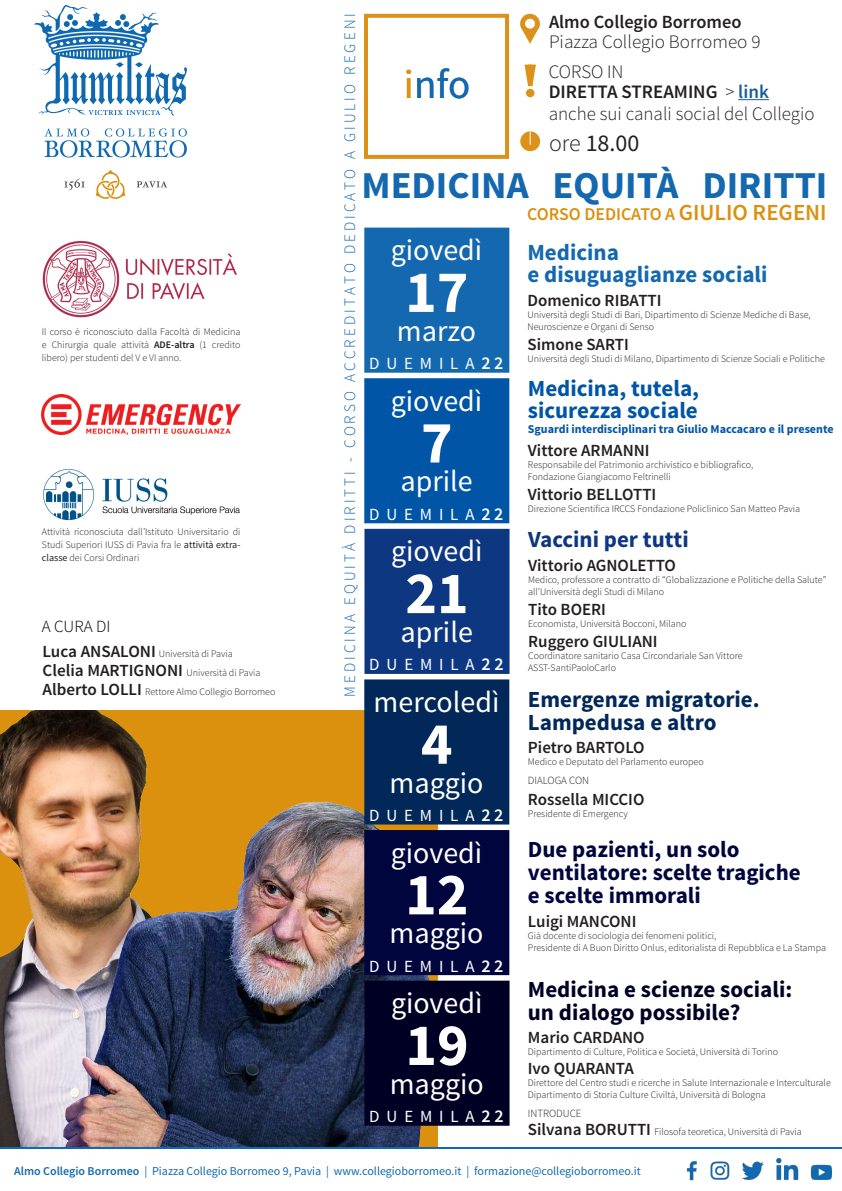
<style>
.page{position:relative;width:842px;height:1191px;background:#fff}
.page>*{position:absolute;margin:0;border:0;box-sizing:border-box;transform-origin:0 0}
.t1{font:700 60px "Source Sans Pro";color:#fff}
.t2{font:41px "Source Sans Pro";color:#1468b0}
.t3{font:700 38px "Source Sans Pro";color:#1468b0}
.t4{font:30px "Source Sans Pro";color:#fff}
.t5{font:24px "Source Sans Pro";color:#231f20}
.t6{font:700 23px/23px "Source Sans Pro";color:#00053e}
.t7{font:700 23px "Source Sans Pro";color:#000024}
.t8{font:700 23px "Source Sans Pro";color:#012859}
.t9{font:700 23px "Source Sans Pro";color:#0155a7}
.t10{font:700 23px "Source Sans Pro";color:#1468b0}
.t11{font:700 23px "Source Sans Pro";color:#0e3782}
.t12{font:300 19px "Source Sans Pro";color:#231f20}
.t13{font:600 19px "Source Sans Pro";color:#231f20}
.t14{font:600 18.6px "Source Sans Pro";color:#231f20}
.t15{font:600 18px "Source Sans Pro";color:#db910e}
.t16{font:600 17px "Source Sans Pro";color:#231f20}
.t17{font:17px "Source Sans Pro";color:#fff}
.t18{font:300 17px "Source Sans Pro";letter-spacing:-.005em;color:#000}
.t19{font:300 16px "Source Sans Pro";color:#1468b0;scale:.96 1}
.t20{font:12px "Source Sans Pro";color:#1269b0}
.t21{font:700 12px "Source Sans Pro";color:#0155a7}
.t22{font:300 11px "Source Sans Pro";color:#231f20}
.t23{font:300 10px/13px "Source Sans Pro";color:#231f20}
.s1{font-weight:600}
.s2{font-weight:400}
.s3{font-weight:600;font-size:17px}
.s4{font-weight:300}
.s5{color:#175d9e}
.s6{color:#dc9219}
.s7{font-size:23px}
.s8{font-weight:600;font-size:18px}
</style>
<div class="page">
<div style="left:0;top:710px;width:437px;height:437px;background:#db910e"></div>
<img style="left:0;top:710px;width:147px;height:437px">
<img style="left:48px;top:792px;width:389px;height:355px">
<div style="left:364px;top:14px;width:145px;height:145px;background:#fff;border:4px solid #dc9219"></div>
<div style="left:364px;top:378px;width:145px;height:145px;background:#0155a7;border:4px solid #0155a7"></div>
<div style="left:364px;top:529px;width:145px;height:145px;background:#0e3782;border:4px solid #0e3782"></div>
<div style="left:364px;top:679px;width:145px;height:145px;background:#012859;border:4px solid #012859"></div>
<div style="left:364px;top:830px;width:145px;height:145px;background:#00053e"></div>
<div style="left:364px;top:980px;width:145px;height:145px;background:#000024;border:4px solid #000024"></div>
<div style="left:364px;top:228px;width:145px;height:145px;background:#1468b0;border:4px solid #1468b0"></div>
<div style="left:520px;top:14px;width:20px;height:20px;background:#dc9219;border-radius:50%"></div>
<svg style="left:522px;top:30px;width:16px;height:14px"></svg>
<div style="left:525px;top:19px;width:10px;height:10px;background:#fff;border-radius:50%"></div>
<svg style="left:524px;top:65px;width:12px;height:21px"></svg>
<svg style="left:523px;top:86px;width:14px;height:14px"></svg>
<div style="left:526px;top:89px;width:8px;height:8px;background:#dc9219;border-radius:50%"></div>
<hr style="left:738px;top:99px;width:31px;height:1px;background:#175d9e">
<img style="left:35px;top:6px;width:152px;height:192px">
<img style="left:42px;top:394px;width:198px;height:40px">
<img style="left:43px;top:469px;width:197px;height:51px">
<div style="left:520px;top:131px;width:20px;height:20px;background:#dc9219;border-radius:50%"></div>
<svg style="left:530px;top:131px;width:1px;height:14px"></svg>
<img style="left:42px;top:240px;width:195px;height:78px">
<img style="left:686px;top:1161px;width:11px;height:20px">
<img style="left:710px;top:1161px;width:20px;height:19px">
<img style="left:742px;top:1161px;width:21px;height:19px">
<img style="left:776px;top:1158px;width:23px;height:22px">
<img style="left:810px;top:1164px;width:22px;height:16px">
<hr style="left:0;top:1147px;width:842px;height:1px;background:#1169b1">
<p class="t23" style="left:42px;top:325px;width:200px;text-align:justify">Il corso è riconosciuto dalla Facoltà di Medicina e Chirurgia quale attività <span class="s1">ADE-altra</span> (1 credito libero) per studenti del V e VI anno.</p>
<p class="t23" style="left:42px;top:525px;width:200px;text-align:justify">Attività riconosciuta dall’Istituto Universitario di Studi Superiori IUSS di Pavia fra le <span class="s2">attività extra&shy;classe</span> dei Corsi Ordinari</p>
<p class="t18" style="left:42px;top:615px;width:70px">A CURA DI</p>
<p class="t23" style="left:43px;top:647px;width:192px"><span class="s3">Luca ANSALONI</span> Università di Pavia</p>
<p class="t23" style="left:43px;top:666px;width:219px"><span class="s3">Clelia MARTIGNONI</span> Università di Pavia</p>
<p class="t23" style="left:43px;top:685px;width:234px"><span class="s3">Alberto LOLLI</span> Rettore Almo Collegio Borromeo</p>
<p class="t19" style="left:340px;top:696px;width:713px;rotate:-90deg">M E D I C I N A E Q U I T À D I R I T T I - C O R S O A C C R E D I T A T O D E D I C A T O A G I U L I O R E G E N I</p>
<p class="t14" style="left:549px;top:10px;width:194px">Almo Collegio Borromeo</p>
<p class="t12" style="left:549px;top:30px;width:213px">Piazza Collegio Borromeo 9</p>
<p class="t12" style="left:549px;top:60px;width:76px">CORSO IN</p>
<p class="t13" style="left:549px;top:79px;width:222px">DIRETTA STREAMING <span class="s4">&gt;</span> <span class="s5">link</span></p>
<p class="t12" style="left:549px;top:102px;width:267px">anche sui canali social del Collegio</p>
<p class="t5" style="left:549px;top:128px;width:92px"><span class="s4">ore</span> 18.00</p>
<p class="t2" style="left:404px;top:59px;width:68px"><span class="s6">i</span>nfo</p>
<p class="t3" style="left:361px;top:161px;width:467px">MEDICINA EQUITÀ DIRITTI</p>
<p class="t15" style="left:527px;top:203px;width:301px">CORSO DEDICATO A <span class="s7">GIULIO REGENI</span></p>
<p class="t4" style="left:391px;top:231px;width:93px">giovedì</p>
<p class="t1" style="left:405px;top:253px;width:65px">17</p>
<p class="t10" style="left:527px;top:237px;width:93px">Medicina</p>
<p class="t10" style="left:527px;top:259px;width:242px">e disuguaglianze sociali</p>
<p class="t16" style="left:527px;top:289px;width:136px">Domenico RIBATTI</p>
<p class="t23" style="left:527px;top:308px;width:285px;line-height:12px">Università degli Studi di Bari, Dipartimento di Scienze Mediche di Base,<br>Neuroscienze e Organi di Senso</p>
<p class="t16" style="left:527px;top:333px;width:103px">Simone SARTI</p>
<p class="t23" style="left:527px;top:352px;width:299px">Università degli Studi di Milano, Dipartimento di Scienze Sociali e Politiche</p>
<p class="t4" style="left:397px;top:312px;width:81px">marzo</p>
<p class="t17" style="left:369px;top:353px;width:136px">D U E M I L A <span class="s8">2 2</span></p>
<p class="t9" style="left:528px;top:373px;width:173px">Medicina, tutela,</p>
<p class="t9" style="left:528px;top:395px;width:171px">sicurezza sociale</p>
<p class="t21" style="left:528px;top:421px;width:307px">Sguardi interdisciplinari tra Giulio Maccacaro e il presente</p>
<p class="t4" style="left:391px;top:382px;width:93px">giovedì</p>
<p class="t1" style="left:421px;top:404px;width:33px">7</p>
<p class="t16" style="left:528px;top:440px;width:123px">Vittore ARMANNI</p>
<p class="t23" style="left:528px;top:458px;width:227px">Responsabile del Patrimonio archivistico e bibliografico,</p>
<p class="t23" style="left:528px;top:470px;width:144px">Fondazione Giangiacomo Feltrinelli</p>
<p class="t16" style="left:528px;top:484px;width:130px">Vittorio BELLOTTI</p>
<p class="t23" style="left:528px;top:502px;width:274px">Direzione Scientifica IRCCS Fondazione Policlinico San Matteo Pavia</p>
<p class="t4" style="left:400px;top:463px;width:74px">aprile</p>
<p class="t17" style="left:369px;top:503px;width:136px">D U E M I L A <span class="s8">2 2</span></p>
<p class="t11" style="left:528px;top:524px;width:162px">Vaccini per tutti</p>
<p class="t4" style="left:391px;top:533px;width:93px">giovedì</p>
<p class="t1" style="left:405px;top:554px;width:65px">21</p>
<p class="t16" style="left:528px;top:554px;width:149px">Vittorio AGNOLETTO</p>
<p class="t23" style="left:528px;top:573px;width:300px;line-height:12px">Medico, professore a contratto di “Globalizzazione e Politiche della Salute” all’Università degli Studi di Milano</p>
<p class="t16" style="left:528px;top:598px;width:79px">Tito BOERI</p>
<p class="t23" style="left:528px;top:617px;width:160px">Economista, Università Bocconi, Milano</p>
<p class="t16" style="left:528px;top:630px;width:131px">Ruggero GIULIANI</p>
<p class="t23" style="left:528px;top:649px;width:216px">Coordinatore sanitario Casa Circondariale San Vittore</p>
<p class="t23" style="left:528px;top:661px;width:89px">ASST-SantiPaoloCarlo</p>
<p class="t4" style="left:401px;top:613px;width:74px">aprile</p>
<p class="t17" style="left:369px;top:654px;width:136px">D U E M I L A <span class="s8">2 2</span></p>
<p class="t8" style="left:528px;top:684px;width:233px">Emergenze migratorie.</p>
<p class="t8" style="left:528px;top:707px;width:190px">Lampedusa e altro</p>
<p class="t4" style="left:374px;top:683px;width:127px">mercoledì</p>
<p class="t1" style="left:421px;top:705px;width:33px">4</p>
<p class="t16" style="left:528px;top:737px;width:118px">Pietro BARTOLO</p>
<p class="t23" style="left:528px;top:755px;width:177px">Medico e Deputato del Parlamento europeo</p>
<p class="t4" style="left:389px;top:764px;width:96px">maggio</p>
<p class="t17" style="left:369px;top:804px;width:136px">D U E M I L A <span class="s8">2 2</span></p>
<p class="t4" style="left:391px;top:834px;width:93px">giovedì</p>
<p class="t1" style="left:405px;top:856px;width:65px">12</p>
<p class="t4" style="left:389px;top:914px;width:96px">maggio</p>
<p class="t17" style="left:369px;top:955px;width:136px">D U E M I L A <span class="s8">2 2</span></p>
<p class="t4" style="left:391px;top:984px;width:93px">giovedì</p>
<p class="t1" style="left:405px;top:1006px;width:65px">19</p>
<p class="t4" style="left:390px;top:1065px;width:96px">maggio</p>
<p class="t17" style="left:369px;top:1106px;width:136px">D U E M I L A <span class="s8">2 2</span></p>
<p class="t22" style="left:528px;top:774px;width:63px">DIALOGA CON</p>
<p class="t16" style="left:528px;top:789px;width:118px">Rossella MICCIO</p>
<p class="t23" style="left:528px;top:807px;width:101px">Presidente di Emergency</p>
<p class="t6" style="left:528px;top:839px;width:274px">Due pazienti, un solo ventilatore: scelte tragiche</p>
<p class="t6" style="left:528px;top:885px;width:174px">e scelte immorali</p>
<p class="t16" style="left:528px;top:910px;width:110px">Luigi MANCONI</p>
<p class="t23" style="left:528px;top:929px;width:190px">Già docente di sociologia dei fenomeni politici,</p>
<p class="t23" style="left:528px;top:941px;width:300px">Presidente di A Buon Diritto Onlus, editorialista di Repubblica e La Stampa</p>
<p class="t7" style="left:528px;top:974px;width:266px">Medicina e scienze sociali:</p>
<p class="t7" style="left:528px;top:997px;width:214px">un dialogo possibile?</p>
<p class="t16" style="left:528px;top:1026px;width:118px">Mario CARDANO</p>
<p class="t23" style="left:528px;top:1045px;width:252px">Dipartimento di Culture, Politica e Società, Università di Torino</p>
<p class="t16" style="left:528px;top:1057px;width:108px">Ivo QUARANTA</p>
<p class="t23" style="left:528px;top:1076px;width:304px">Direttore del Centro studi e ricerche in Salute Internazionale e Interculturale</p>
<p class="t23" style="left:528px;top:1088px;width:239px">Dipartimento di Storia Culture Civiltà, Università di Bologna</p>
<p class="t22" style="left:528px;top:1106px;width:55px">INTRODUCE</p>
<p class="t23" style="left:528px;top:1125px;width:275px"><span class="s3">Silvana BORUTTI</span> Filosofa teoretica, Università di Pavia</p>
<p class="t20" style="left:14px;top:1163px;width:628px"><span class="s1">Almo Collegio Borromeo</span> | Piazza Collegio Borromeo 9, Pavia | www.collegioborromeo.it | formazione@collegioborromeo.it</p>
</div>
